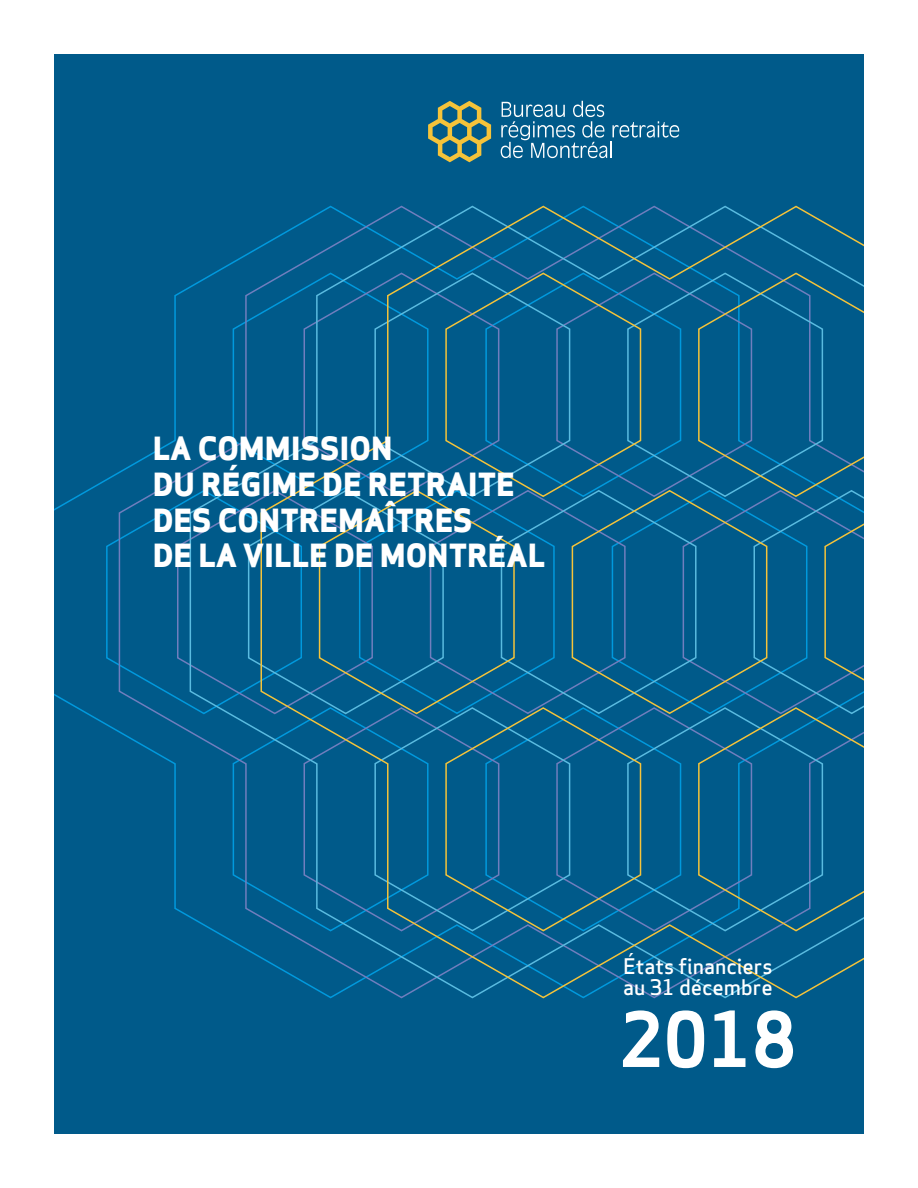
<style>
.page{position:relative;width:918px;height:1188px;background:#fff}
.page>*{position:absolute;margin:0;border:0;box-sizing:border-box;transform-origin:0 0}
.t1{font:73.8px "Apex Sans Bold T";color:#fff}
.t2{font:31.2px/35.7px "Apex Sans Extra Bold T";color:#fff}
.t3{font:21px "Apex Sans Medium T";color:#fff}
</style>
<div class="page">
<div style="left:54px;top:54px;width:810px;height:1080px;background:#005a8a"></div>
<svg style="left:501px;top:101px;width:178px;height:57px"></svg>
<svg style="left:428px;top:101px;width:63px;height:61px"></svg>
<svg style="left:189px;top:246px;width:71px;height:712px"></svg>
<svg style="left:260px;top:205px;width:604px;height:794px"></svg>
<p class="t2" style="left:153px;top:431px;width:364px">LA COMMISSION<br>DU RÉGIME DE RETRAITE<br>DES CONTREMAÎTRES</p>
<p class="t2" style="left:153px;top:538px;width:394px">DE LA VILLE DE MONTRÉAL</p>
<p class="t3" style="left:623px;top:953px;width:151px">États financiers</p>
<p class="t3" style="left:623px;top:974px;width:151px">au 31 décembre</p>
<p class="t1" style="left:619px;top:992px;width:179px">2018</p>
</div>
